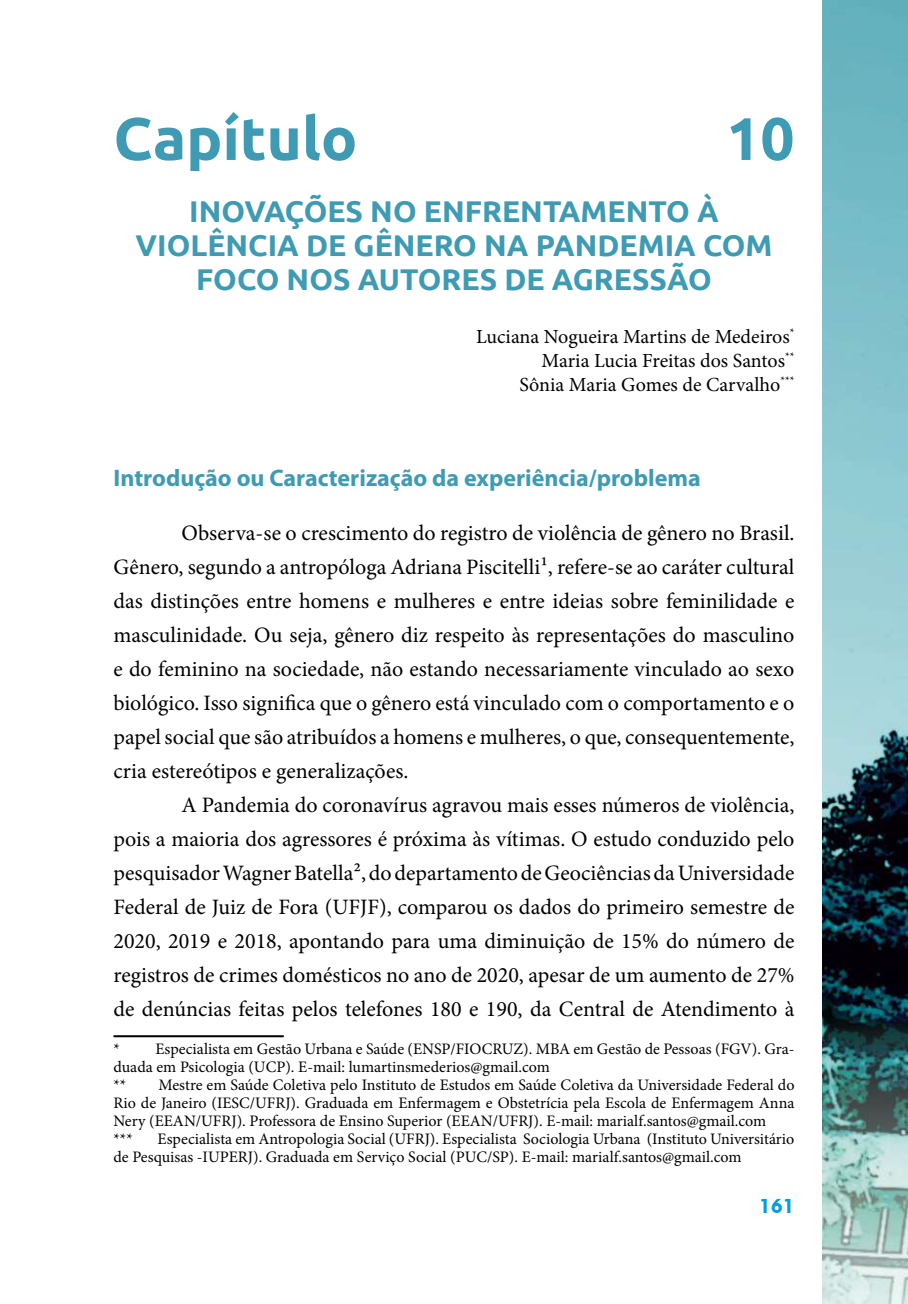
<style>
.page{position:relative;width:908px;height:1304px;background:#fff}
.page>*{position:absolute;margin:0;border:0;box-sizing:border-box;transform-origin:0 0}
.t1{font:700 60px "Ubuntu";color:#3e9bb3}
.t2{font:700 30px/34px "Ubuntu";color:#3e9bb3;text-align:center}
.t3{font:700 24px "Myriad Pro";color:#3e9bb3}
.t4{font:22px/34px "Minion Pro";color:#000;text-align:justify}
.t5{font:20px/24px "Minion Pro";color:#000;text-align:right}
.t6{font:20px "Geometric 415 BT Black A";color:#009fe3}
.t7{font:16px/18px "Minion Pro";color:#000}
</style>
<div class="page">
<img style="left:822px;top:0;width:85px;height:1304px">
<hr style="left:113px;top:1035px;width:170px;height:2px;background:#000">
<h1 class="t1" style="left:113px;top:102px;width:245px">Capítulo</h1>
<h1 class="t1" style="left:726px;top:102px;width:70px">10</h1>
<h2 class="t2" style="left:135px;top:194px;width:638px">INOVAÇÕES NO ENFRENTAMENTO À<br>VIOLÊNCIA DE GÊNERO NA PANDEMIA COM<br>FOCO NOS AUTORES DE AGRESSÃO</h2>
<p class="t5" style="left:476px;top:324px;width:320px">Luciana Nogueira Martins de Medeiros<sup>*<br></sup>Maria Lucia Freitas dos Santos<sup>**<br></sup>Sônia Maria Gomes de Carvalho<sup>***</sup></p>
<p class="t3" style="left:113px;top:463px;width:588px">Introdução ou Caracterização da experiência/problema</p>
<p class="t4" style="left:113px;top:516px;width:682px;text-indent:68px">Observa-se o crescimento do registro de violência de gênero no Brasil.<br>Gênero, segundo a antropóloga Adriana Piscitelli¹, refere-se ao caráter cultural das distinções entre homens e mulheres e entre ideias sobre feminilidade e masculinidade. Ou seja, gênero diz respeito às representações do masculino e do feminino na sociedade, não estando necessariamente vinculado ao sexo biológico. Isso significa que o gênero está vinculado com o comportamento e o papel social que são atribuídos a homens e mulheres, o que, consequentemente, cria estereótipos e generalizações.</p>
<p class="t4" style="left:113px;top:788px;width:682px;text-indent:68px">A Pandemia do coronavírus agravou mais esses números de violência, pois a maioria dos agressores é próxima às vítimas. O estudo conduzido pelo pesquisador Wagner Batella², do departamento de Geociências da Universidade Federal de Juiz de Fora (UFJF), comparou os dados do primeiro semestre de 2020, 2019 e 2018, apontando para uma diminuição de 15% do número de registros de crimes domésticos no ano de 2020, apesar de um aumento de 27% de denúncias feitas pelos telefones 180 e 190, da Central de Atendimento à</p>
<p class="t7" style="left:113px;top:1040px;width:682px">* Especialista em Gestão Urbana e Saúde (ENSP/FIOCRUZ). MBA em Gestão de Pessoas (FGV). Gra&shy;duada em Psicologia (UCP). E-mail: lumartinsmederios@gmail.com<br>**</p>
<p class="t7" style="left:113px;top:1076px;width:682px;text-indent:45px">Mestre em Saúde Coletiva pelo Instituto de Estudos em Saúde Coletiva da Universidade Federal do Rio de Janeiro (IESC/UFRJ). Graduada em Enfermagem e Obstetrícia pela Escola de Enfermagem Anna Nery (EEAN/UFRJ). Professora de Ensino Superior (EEAN/UFRJ). E-mail: marialf.santos@gmail.com<br>***</p>
<p class="t7" style="left:113px;top:1130px;width:682px;text-indent:44px">Especialista em Antropologia Social (UFRJ). Especialista Sociologia Urbana (Instituto Universitário de Pesquisas -IUPERJ). Graduada em Serviço Social (PUC/SP). E-mail: marialf.santos@gmail.com</p>
<p class="t6" style="left:759px;top:1194px;width:37px">161</p>
</div>
